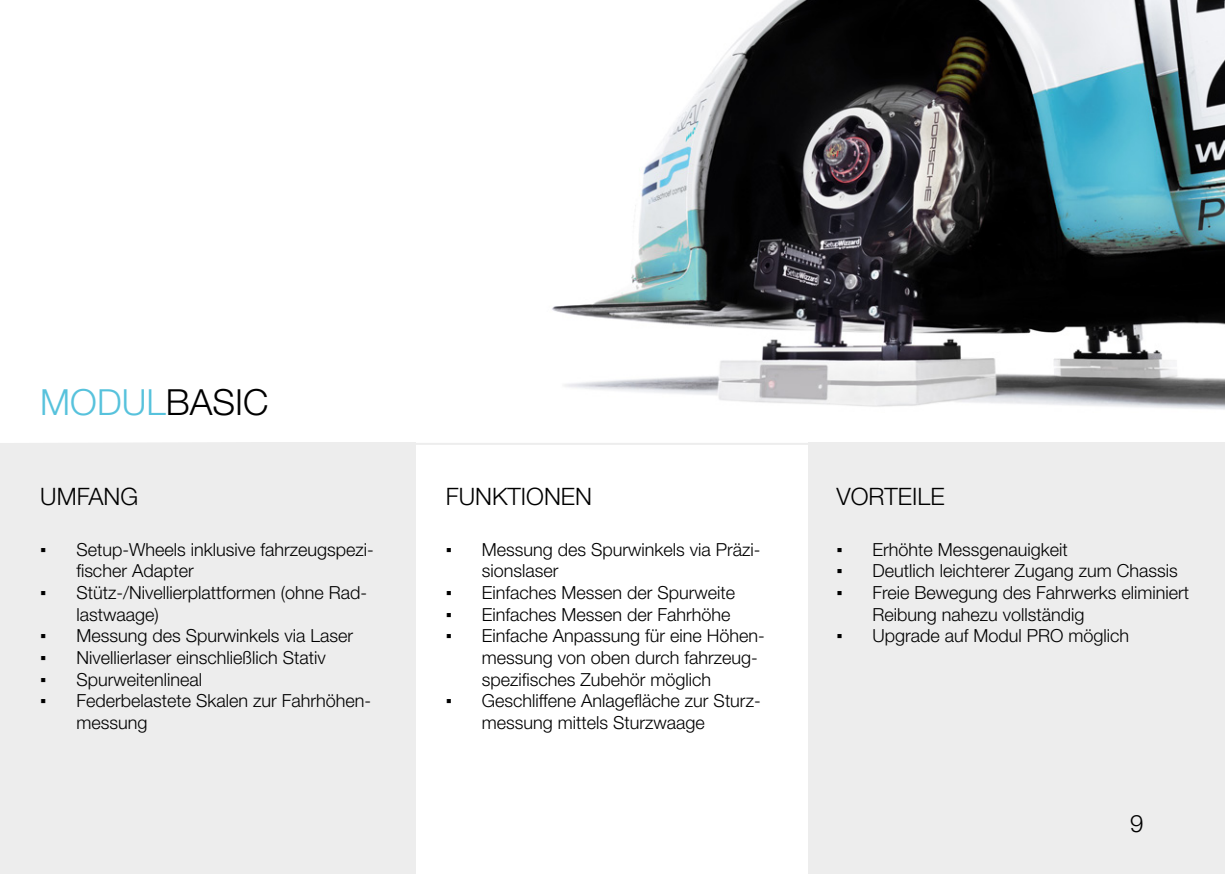
<style>
.page{position:relative;width:1225px;height:874px;background:#fff}
.page>*{position:absolute;margin:0;border:0;box-sizing:border-box;transform-origin:0 0}
.t1{font:300 36px "Helvetica Neue LT Std";color:#57c2dc}
.t2{font:300 24px "Helvetica Neue LT Std";color:#000}
.t3{font:300 18px/21.6px "Helvetica Neue LT Std";color:#000}
.s1{color:#000}
.s2{font-family:"Arial";font-weight:400}
</style>
<div class="page">
<img style="left:552px;top:0;width:673px;height:410px">
<svg style="left:0;top:442px;width:1225px;height:431px"></svg>
<p class="t1" style="left:40px;top:380px;width:230px">MODUL<span class="s1">BASIC</span></p>
<p class="t2" style="left:40px;top:481px;width:99px">UMFANG</p>
<p class="t2" style="left:446px;top:481px;width:148px">FUNKTIONEN</p>
<p class="t2" style="left:836px;top:481px;width:110px">VORTEILE</p>
<p class="t3" style="left:76px;top:538px;width:299px;text-indent:-36px"><span class="s2">▪</span> Setup-Wheels inklusive fahrzeugspezi&shy;fischer Adapter</p>
<p class="t3" style="left:76px;top:581px;width:292px;text-indent:-36px"><span class="s2">▪</span> Stütz-/Nivellierplattformen (ohne Rad&shy;lastwaage)</p>
<p class="t3" style="left:40px;top:624px;width:314px"><span class="s2">▪</span> Messung des Spurwinkels via Laser</p>
<p class="t3" style="left:40px;top:646px;width:287px"><span class="s2">▪</span> Nivellierlaser einschließlich Stativ</p>
<p class="t3" style="left:40px;top:667px;width:163px"><span class="s2">▪</span> Spurweitenlineal</p>
<p class="t3" style="left:76px;top:689px;width:296px;text-indent:-36px"><span class="s2">▪</span> Federbelastete Skalen zur Fahrhöhen&shy;messung</p>
<p class="t3" style="left:482px;top:538px;width:280px;text-indent:-36px"><span class="s2">▪</span> Messung des Spurwinkels via Präzi&shy;sionslaser</p>
<p class="t3" style="left:446px;top:581px;width:291px"><span class="s2">▪</span> Einfaches Messen der Spurweite</p>
<p class="t3" style="left:446px;top:602px;width:286px"><span class="s2">▪</span> Einfaches Messen der Fahrhöhe</p>
<p class="t3" style="left:482px;top:624px;width:285px;text-indent:-36px"><span class="s2">▪</span> Einfache Anpassung für eine Höhen&shy;messung von oben durch fahrzeug&shy;spezifisches Zubehör möglich</p>
<p class="t3" style="left:482px;top:689px;width:280px;text-indent:-36px"><span class="s2">▪</span> Geschliffene Anlagefläche zur Sturz&shy;messung mittels Sturzwaage</p>
<p class="t3" style="left:836px;top:538px;width:233px"><span class="s2">▪</span> Erhöhte Messgenauigkeit</p>
<p class="t3" style="left:836px;top:559px;width:343px"><span class="s2">▪</span> Deutlich leichterer Zugang zum Chassis</p>
<p class="t3" style="left:872px;top:581px;width:318px;text-indent:-36px"><span class="s2">▪</span> Freie Bewegung des Fahrwerks eliminiert<br>Reibung nahezu vollständig</p>
<p class="t3" style="left:836px;top:624px;width:294px"><span class="s2">▪</span> Upgrade auf Modul PRO möglich</p>
<h2 class="t2" style="left:1130px;top:807px;width:15px">9</h2>
</div>
